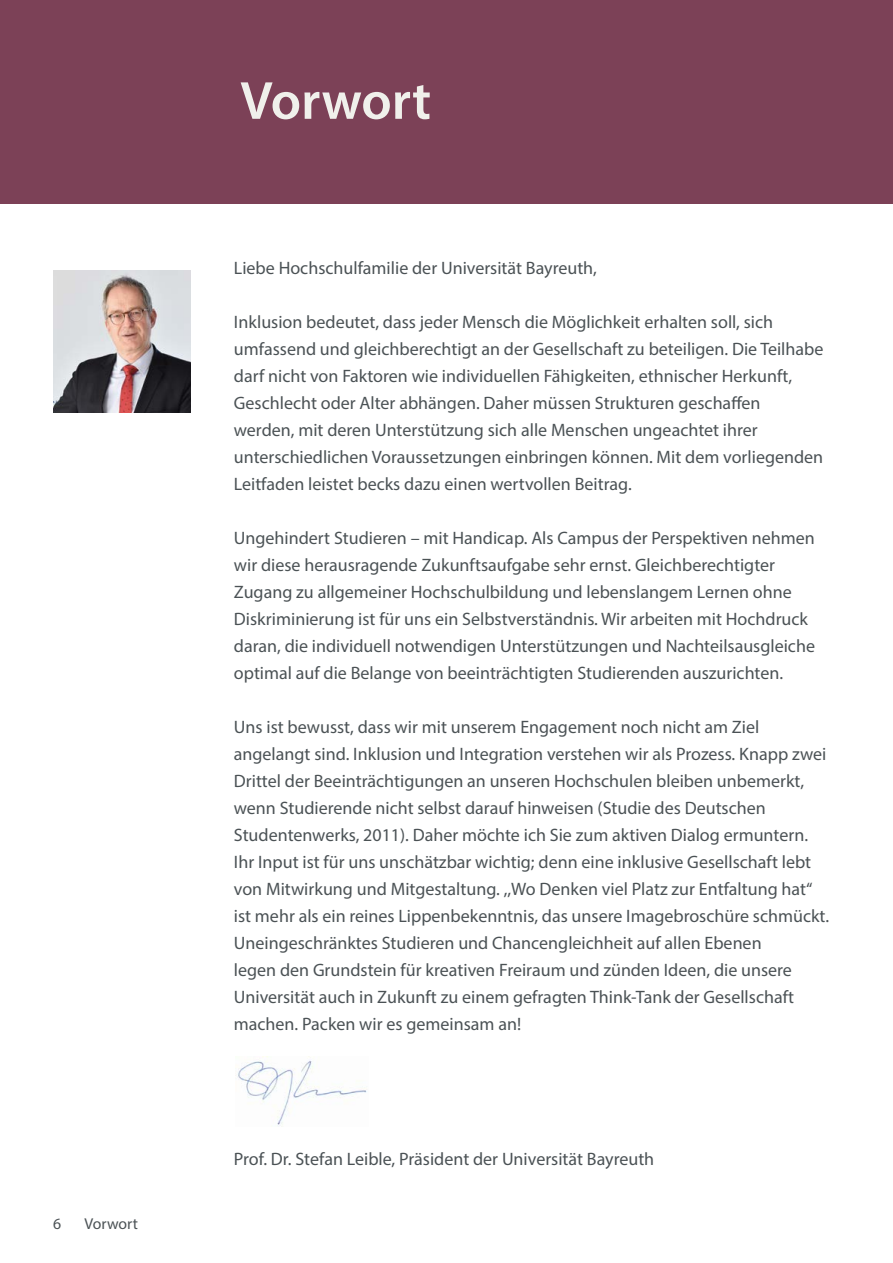
<style>
.page{position:relative;width:893px;height:1263px;background:#fff}
.page>*{position:absolute;margin:0;border:0;box-sizing:border-box;transform-origin:0 0}
.h1_index{font:600 54px "Myriad Pro";color:#f0f0eb}
.t1{font:18px/27px "Myriad Pro";color:#4b5255}
.t2{font:15.75px "Myriad Pro";color:#4b5255}
</style>
<div class="page">
<div style="left:0;top:0;width:893px;height:204px;background:#7c4157"></div>
<img style="left:53px;top:271px;width:137px;height:141px">
<img style="left:238px;top:1057px;width:129px;height:70px">
<p class="t2" style="left:53px;top:1214px;width:10px">6</p>
<p class="t2" style="left:85px;top:1214px;width:55px">Vorwort</p>
<h1 class="h1_index" style="left:240px;top:66px;width:192px">Vorwort</h1>
<p class="t1" style="left:234px;top:254px;width:365px">Liebe Hochschulfamilie der Universität Bayreuth,</p>
<p class="t1" style="left:234px;top:308px;width:591px">Inklusion bedeutet, dass jeder Mensch die Möglichkeit erhalten soll, sich umfassend und gleichberechtigt an der Gesellschaft zu beteiligen. Die Teilhabe darf nicht von Faktoren wie individuellen Fähigkeiten, ethnischer Herkunft, Geschlecht oder Alter abhängen. Daher müssen Strukturen geschaffen werden, mit deren Unterstützung sich alle Menschen ungeachtet ihrer unterschiedlichen Voraussetzungen einbringen können. Mit dem vorliegenden Leitfaden leistet becks dazu einen wertvollen Beitrag.</p>
<p class="t1" style="left:234px;top:524px;width:583px">Ungehindert Studieren – mit Handicap. Als Campus der Perspektiven nehmen wir diese herausragende Zukunftsaufgabe sehr ernst. Gleichberechtigter Zugang zu allgemeiner Hochschulbildung und lebenslangem Lernen ohne Diskriminierung ist für uns ein Selbstverständnis. Wir arbeiten mit Hochdruck daran, die individuell notwendigen Unterstützungen und Nachteilsausgleiche optimal auf die Belange von beeinträchtigten Studierenden auszurichten.</p>
<p class="t1" style="left:234px;top:713px;width:597px">Uns ist bewusst, dass wir mit unserem Engagement noch nicht am Ziel angelangt sind. Inklusion und Integration verstehen wir als Prozess. Knapp zwei Drittel der Beeinträchtigungen an unseren Hochschulen bleiben unbemerkt, wenn Studierende nicht selbst darauf hinweisen (Studie des Deutschen Studentenwerks, 2011). Daher möchte ich Sie zum aktiven Dialog ermuntern.<br>Ihr Input ist für uns unschätzbar wichtig; denn eine inklusive Gesellschaft lebt von Mitwirkung und Mitgestaltung. ,,Wo Denken viel Platz zur Entfaltung hat“ ist mehr als ein reines Lippenbekenntnis, das unsere Imagebroschüre schmückt.<br>Uneingeschränktes Studieren und Chancengleichheit auf allen Ebenen<br>legen den Grundstein für kreativen Freiraum und zünden Ideen, die unsere Universität auch in Zukunft zu einem gefragten Think-Tank der Gesellschaft machen. Packen wir es gemeinsam an!</p>
<p class="t1" style="left:234px;top:1145px;width:422px">Prof. Dr. Stefan Leible, Präsident der Universität Bayreuth</p>
</div>
